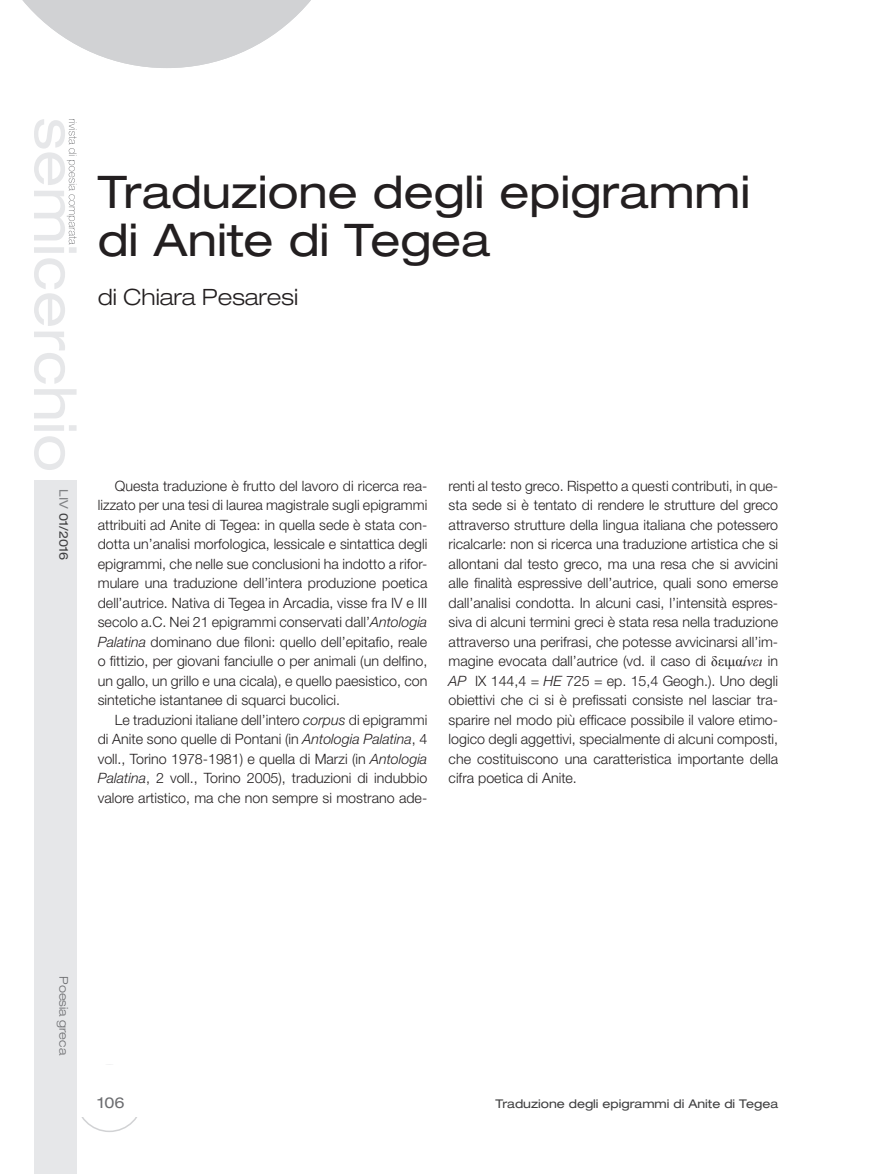
<style>
.page{position:relative;width:876px;height:1174px;background:#fff}
.page>*{position:absolute;margin:0;border:0;box-sizing:border-box;transform-origin:0 0}
.CAPITOLO_titolo{font:expanded 45px/48px "Helvetica Neue LT Std";color:#231f20}
.CAPITOLO_autore{font:300 expanded 22.5px "Helvetica Neue LT Std";color:#231f20}
.t1{font:expanded 15px "Helvetica Neue LT Std";color:#6c6d70}
.TESTO{font:300 14.25px/19.5px "Helvetica Neue LT Std";color:#231f20;text-align:justify}
.TESTATINA_allineamen{font:expanded 12px "Helvetica Neue LT Std";color:#3e3e3f}
.t2{font:300 expanded 12px "Helvetica Neue LT Std";color:#6c6d70}
.s1{color:#808285}
.s2{font-style:italic}
.s3{font-family:"Times New Roman";font-weight:400}
.s4{font-family:"Times New Roman";font-weight:400;font-style:italic}
</style>
<div class="page">
<svg style="left:22px;top:0;width:289px;height:68px"></svg>
<div style="left:34px;top:480px;width:43px;height:694px;background:#e6e7e9"></div>
<svg style="left:34px;top:119px;width:43px;height:351px"></svg>
<p class="CAPITOLO_titolo" style="left:98px;top:167px;width:654px">Traduzione degli epigrammi di Anite di Tegea</p>
<p class="CAPITOLO_autore" style="left:98px;top:284px;width:202px">di Chiara Pesaresi</p>
<p class="TESTATINA_allineamen" style="left:71px;top:489px;width:73px;rotate:90deg"><span class="s1">LIV</span> 01/2016</p>
<p class="TESTO" style="left:98px;top:476px;width:331px;text-indent:17px">Questa traduzione è frutto del lavoro di ricerca rea&shy;lizzato per una tesi di laurea magistrale sugli epigrammi attribuiti ad Anite di Tegea: in quella sede è stata con&shy;dotta un’analisi morfologica, lessicale e sintattica degli epigrammi, che nelle sue conclusioni ha indotto a rifor&shy;mulare una traduzione dell’intera produzione poetica dell’autrice. Nativa di Tegea in Arcadia, visse fra IV e III secolo a.C. Nei 21 epigrammi conservati dall’<span class="s2">Antologia Palatina</span> dominano due filoni: quello dell’epitafio, reale o fittizio, per giovani fanciulle o per animali (un delfino, un gallo, un grillo e una cicala), e quello paesistico, con sintetiche istantanee di squarci bucolici.</p>
<p class="TESTO" style="left:98px;top:710px;width:331px;text-indent:17px">Le traduzioni italiane dell’intero <span class="s2">corpus</span> di epigrammi di Anite sono quelle di Pontani (in <span class="s2">Antologia Palatina</span>, 4 voll., Torino 1978-1981) e quella di Marzi (in <span class="s2">Antologia Palatina</span>, 2 voll., Torino 2005), traduzioni di indubbio valore artistico, ma che non sempre si mostrano ade-</p>
<p class="TESTO" style="left:449px;top:476px;width:331px">renti al testo greco. Rispetto a questi contributi, in que&shy;sta sede si è tentato di rendere le strutture del greco attraverso strutture della lingua italiana che potessero ricalcarle: non si ricerca una traduzione artistica che si allontani dal testo greco, ma una resa che si avvicini alle finalità espressive dell’autrice, quali sono emerse dall’analisi condotta. In alcuni casi, l’intensità espres&shy;siva di alcuni termini greci è stata resa nella traduzione attraverso una perifrasi, che potesse avvicinarsi all’im&shy;magine evocata dall’autrice (vd. il caso di <span class="s3">δειμα</span><span class="s4">ίνει</span> in <span class="s2">AP</span> IX 144,4 = <span class="s2">HE</span> 725 = ep. 15,4 Geogh.). Uno degli obiettivi che ci si è prefissati consiste nel lasciar tra&shy;sparire nel modo più efficace possibile il valore etimo&shy;logico degli aggettivi, specialmente di alcuni composti, che costituiscono una caratteristica importante della cifra poetica di Anite.</p>
<p class="t2" style="left:71px;top:976px;width:80px;rotate:90deg">Poesia greca</p>
<p class="t1" style="left:98px;top:1093px;width:28px">106</p>
<p class="TESTATINA_allineamen" style="left:495px;top:1096px;width:284px">Traduzione degli epigrammi di Anite di Tegea</p>
</div>
